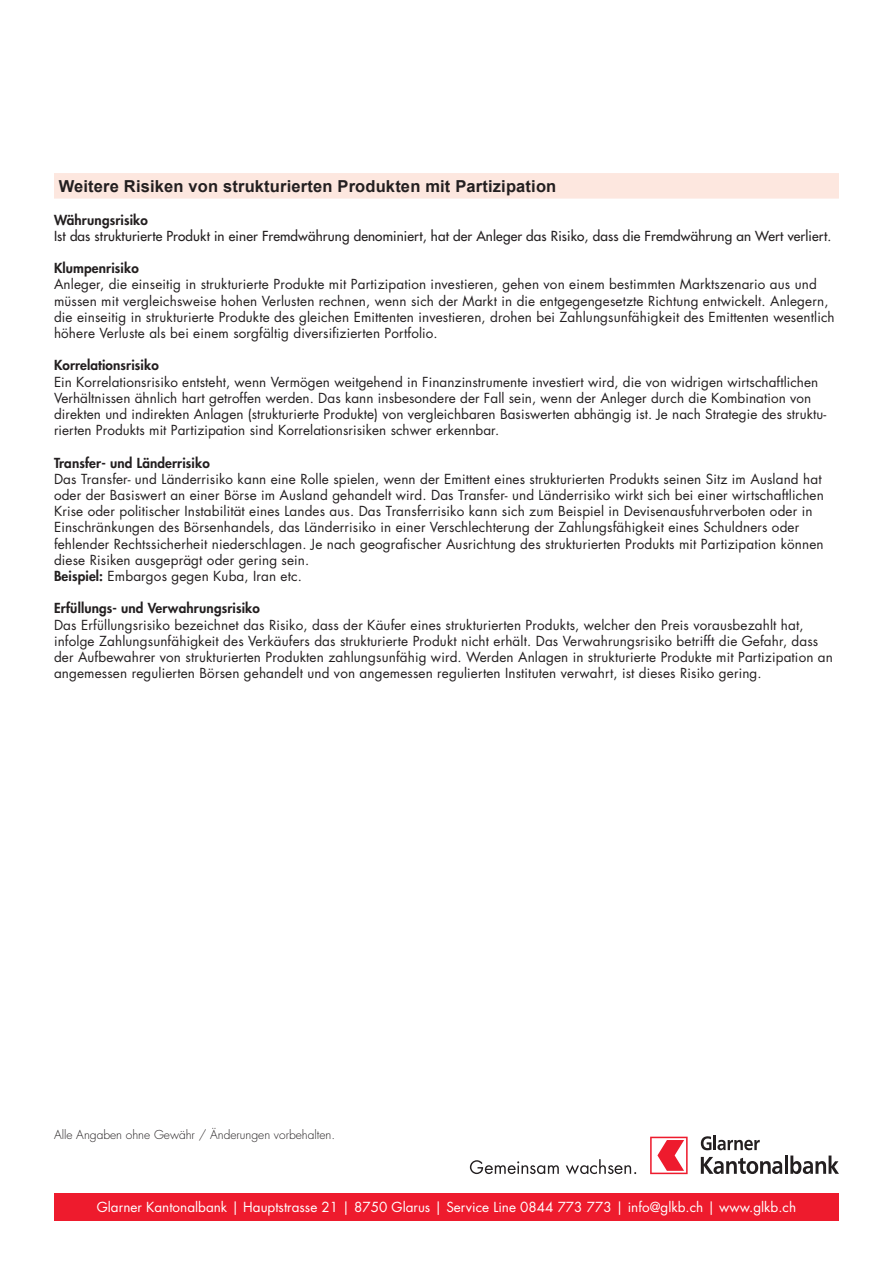
<style>
.page{position:relative;width:893px;height:1263px;background:#fff}
.page>*{position:absolute;margin:0;border:0;box-sizing:border-box;transform-origin:0 0}
.t1{font:700 16.5px "Arial";letter-spacing:.01em;color:#231f20}
.t2{font:13.5px/16.2px "Futura Std";letter-spacing:.01em;color:#231f20}
.t3{font:500 13.5px "Futura Std";letter-spacing:.01em;color:#231f20}
.t4{font:800 13.5px "Futura Std";letter-spacing:.01em;color:#231f20}
.t5{font:13.5px "Futura Std";color:#fff}
.t6{font:300 12px "Futura Std";color:#231f20}
.s1{font-weight:800}
</style>
<div class="page">
<div style="left:54px;top:1193px;width:785px;height:27px;background:#ee1b2d"></div>
<svg style="left:701px;top:1135px;width:59px;height:15px"></svg>
<svg style="left:701px;top:1157px;width:81px;height:17px"></svg>
<hr style="left:785px;top:1155px;width:3px;height:19px;background:#231f20">
<svg style="left:790px;top:1155px;width:49px;height:19px"></svg>
<svg style="left:650px;top:1137px;width:38px;height:37px"></svg>
<svg style="left:470px;top:1160px;width:89px;height:14px"></svg>
<svg style="left:566px;top:1159px;width:70px;height:15px"></svg>
<div style="left:54px;top:173px;width:785px;height:26px;background:#fde7df"></div>
<p class="t1" style="left:59px;top:176px;width:499px">Weitere Risiken von strukturierten Produkten mit Partizipation</p>
<p class="t4" style="left:54px;top:211px;width:95px">Währungsrisiko</p>
<p class="t3" style="left:54px;top:227px;width:779px">Ist das strukturierte Produkt in einer Fremdwährung denominiert, hat der Anleger das Risiko, dass die Fremdwährung an Wert verliert.</p>
<p class="t4" style="left:54px;top:260px;width:86px">Klumpenrisiko</p>
<p class="t2" style="left:54px;top:276px;width:782px">Anleger, die einseitig in strukturierte Produkte mit Partizipation investieren, gehen von einem bestimmten Marktszenario aus und müssen mit vergleichsweise hohen Verlusten rechnen, wenn sich der Markt in die entgegengesetzte Richtung entwickelt. Anlegern, die einseitig in strukturierte Produkte des gleichen Emittenten investieren, drohen bei Zahlungsunfähigkeit des Emittenten wesentlich höhere Verluste als bei einem sorgfältig diversifizierten Portfolio.</p>
<p class="t4" style="left:54px;top:357px;width:106px">Korrelationsrisiko</p>
<p class="t2" style="left:54px;top:374px;width:774px">Ein Korrelationsrisiko entsteht, wenn Vermögen weitgehend in Finanzinstrumente investiert wird, die von widrigen wirtschaftlichen Verhältnissen ähnlich hart getroffen werden. Das kann insbesondere der Fall sein, wenn der Anleger durch die Kombination von direkten und indirekten Anlagen (strukturierte Produkte) von vergleichbaren Basiswerten abhängig ist. Je nach Strategie des struktu&shy;rierten Produkts mit Partizipation sind Korrelationsrisiken schwer erkennbar.</p>
<p class="t4" style="left:54px;top:454px;width:157px">Transfer- und Länderrisiko</p>
<p class="t2" style="left:54px;top:471px;width:771px">Das Transfer- und Länderrisiko kann eine Rolle spielen, wenn der Emittent eines strukturierten Produkts seinen Sitz im Ausland hat oder der Basiswert an einer Börse im Ausland gehandelt wird. Das Transfer- und Länderrisiko wirkt sich bei einer wirtschaftlichen Krise oder politischer Instabilität eines Landes aus. Das Transferrisiko kann sich zum Beispiel in Devisenausfuhrverboten oder in Einschränkungen des Börsenhandels, das Länderrisiko in einer Verschlechterung der Zahlungsfähigkeit eines Schuldners oder fehlender Rechtssicherheit niederschlagen. Je nach geografischer Ausrichtung des strukturierten Produkts mit Partizipation können diese Risiken ausgeprägt oder gering sein.</p>
<p class="t2" style="left:54px;top:568px;width:249px"><span class="s1">Beispiel:</span> Embargos gegen Kuba, Iran etc.</p>
<p class="t4" style="left:54px;top:600px;width:207px">Erfüllungs- und Verwahrungsrisiko</p>
<p class="t2" style="left:54px;top:617px;width:780px">Das Erfüllungsrisiko bezeichnet das Risiko, dass der Käufer eines strukturierten Produkts, welcher den Preis vorausbezahlt hat, infolge Zahlungsunfähigkeit des Verkäufers das strukturierte Produkt nicht erhält. Das Verwahrungsrisiko betrifft die Gefahr, dass der Aufbewahrer von strukturierten Produkten zahlungsunfähig wird. Werden Anlagen in strukturierte Produkte mit Partizipation an angemessen regulierten Börsen gehandelt und von angemessen regulierten Instituten verwahrt, ist dieses Risiko gering.</p>
<p class="t6" style="left:54px;top:1127px;width:283px">Alle Angaben ohne Gewähr / Änderungen vorbehalten.</p>
<p class="t5" style="left:97px;top:1198px;width:701px">Glarner Kantonalbank | Hauptstrasse 21 | 8750 Glarus | Service Line 0844 773 773 | info@glkb.ch | www.glkb.ch</p>
</div>
